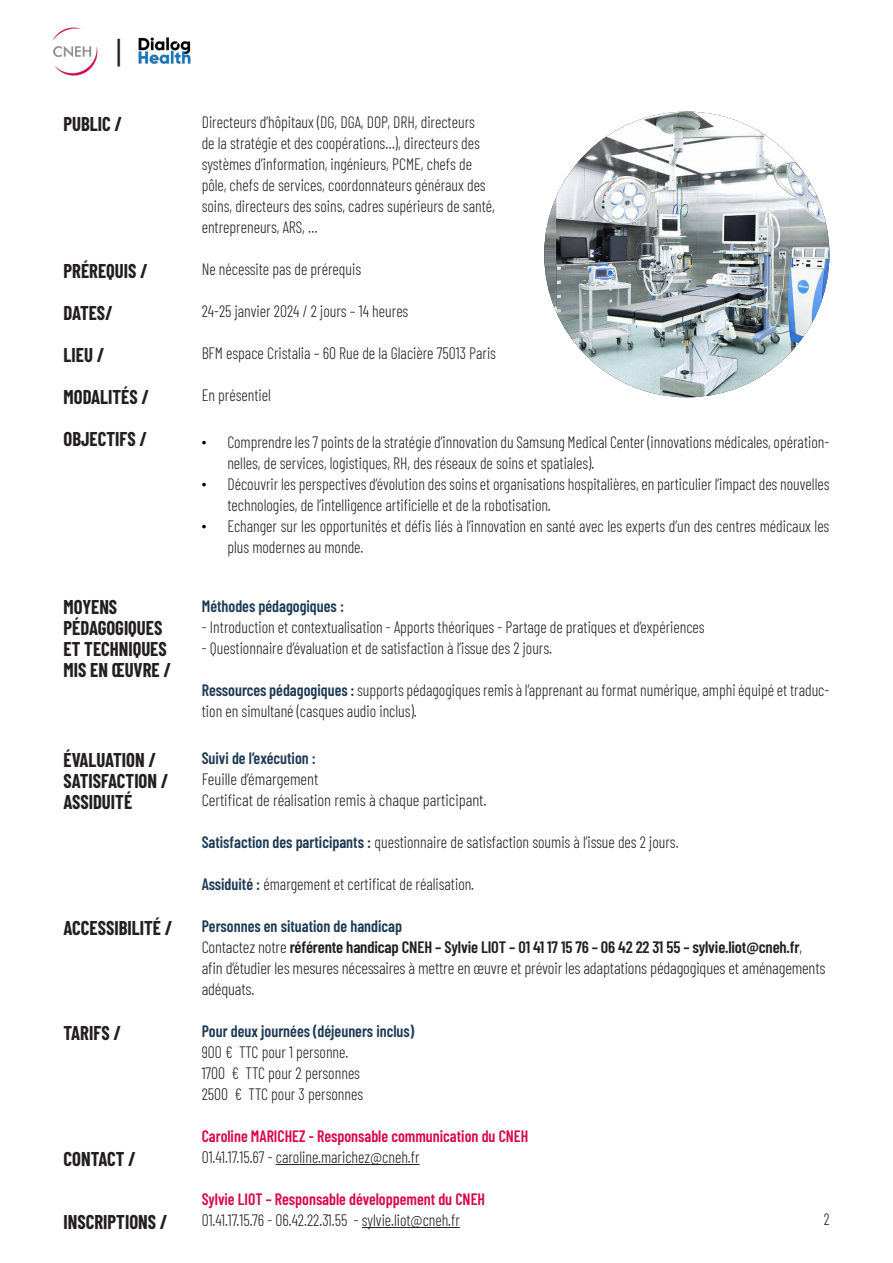
<style>
.page{position:relative;width:893px;height:1263px;background:#fff}
.page>*{position:absolute;margin:0;border:0;box-sizing:border-box;transform-origin:0 0}
.t1{font:33px "Barlow Condensed";color:#231f20}
.t2{font:700 19.5px/21px "Barlow Condensed";color:#231f20;scale:.96 1}
.t3{font:300 16.5px/21px "Barlow Condensed";color:#231f20;scale:.96 1}
.t4{font:300 16.5px/21px "Barlow Condensed";color:#231f20}
.t5{font:600 16.5px "Barlow Condensed";color:#1d3a54;scale:.96 1}
.t6{font:600 16.5px "Barlow Condensed";color:#d9074d;scale:.96 1}
.t7{font:300 16.5px "Barlow Condensed";color:#000;scale:.96 1}
.t8{font:300 16.5px "Barlow Condensed";color:#231f20;scale:.9 1}
.s1{font-weight:600;color:#1d3a54}
.s2{font-weight:600}
</style>
<div class="page">
<img style="left:52px;top:27px;width:46px;height:49px">
<img style="left:138px;top:37px;width:53px;height:27px">
<img style="left:544px;top:112px;width:285px;height:285px;border-radius:143px">
<hr style="left:276px;top:1164px;width:144px;height:1px;background:#231f20">
<hr style="left:362px;top:1227px;width:98px;height:1px;background:#231f20">
<h1 class="t1" style="left:116px;top:29px;width:6px">|</h1>
<p class="t2" style="left:64px;top:113px;width:63px">PUBLIC /</p>
<p class="t2" style="left:64px;top:260px;width:89px">PRÉREQUIS /</p>
<p class="t2" style="left:64px;top:302px;width:53px">DATES/</p>
<p class="t2" style="left:64px;top:344px;width:44px">LIEU /</p>
<p class="t2" style="left:64px;top:386px;width:91px">MODALITÉS /</p>
<p class="t2" style="left:64px;top:428px;width:89px">OBJECTIFS /</p>
<p class="t2" style="left:64px;top:596px;width:57px">MOYENS</p>
<p class="t2" style="left:64px;top:617px;width:104px">PÉDAGOGIQUES</p>
<p class="t2" style="left:64px;top:638px;width:114px">ET TECHNIQUES<br>MIS EN ŒUVRE /</p>
<p class="t2" style="left:64px;top:749px;width:111px">ÉVALUATION /<br>SATISFACTION /</p>
<p class="t2" style="left:64px;top:791px;width:73px">ASSIDUITÉ</p>
<p class="t2" style="left:64px;top:917px;width:115px">ACCESSIBILITÉ /</p>
<p class="t2" style="left:64px;top:1022px;width:61px">TARIFS /</p>
<p class="t2" style="left:64px;top:1148px;width:77px">CONTACT /</p>
<p class="t2" style="left:64px;top:1211px;width:110px">INSCRIPTIONS /</p>
<p class="t3" style="left:202px;top:111px;width:307px">Directeurs d’hôpitaux (DG, DGA, DOP, DRH, directeurs<br>de la stratégie et des coopérations…), directeurs des systèmes d’information, ingénieurs, PCME, chefs de pôle, chefs de services, coordonnateurs généraux des soins, directeurs des soins, cadres supérieurs de santé, entrepreneurs, ARS, …</p>
<p class="t3" style="left:202px;top:258px;width:168px">Ne nécessite pas de prérequis</p>
<p class="t3" style="left:202px;top:300px;width:217px">24-25 janvier 2024 / 2 jours – 14 heures</p>
<p class="t3" style="left:202px;top:342px;width:308px">BFM espace Cristalia – 60 Rue de la Glacière 75013 Paris</p>
<p class="t3" style="left:202px;top:384px;width:74px">En présentiel</p>
<p class="t7" style="left:202px;top:429px;width:6px">•</p>
<p class="t7" style="left:202px;top:471px;width:6px">•</p>
<p class="t7" style="left:202px;top:513px;width:6px">•</p>
<p class="t3" style="left:227px;top:431px;width:629px">Comprendre les 7 points de la stratégie d’innovation du Samsung Medical Center (innovations médicales, opération&shy;nelles, de services, logistiques, RH, des réseaux de soins et spatiales).</p>
<p class="t3" style="left:227px;top:473px;width:629px">Découvrir les perspectives d’évolution des soins et organisations hospitalières, en particulier l’impact des nouvelles technologies, de l’intelligence artificielle et de la robotisation.</p>
<p class="t3" style="left:227px;top:515px;width:629px">Echanger sur les opportunités et défis liés à l’innovation en santé avec les experts d’un des centres médicaux les plus modernes au monde.</p>
<p class="t5" style="left:202px;top:594px;width:150px">Méthodes pédagogiques :</p>
<p class="t3" style="left:202px;top:615px;width:525px">- Introduction et contextualisation - Apports théoriques - Partage de pratiques et d’expériences</p>
<p class="t3" style="left:202px;top:636px;width:366px">- Questionnaire d’évaluation et de satisfaction à l’issue des 2 jours.</p>
<p class="t3" style="left:202px;top:678px;width:655px"><span class="s1">Ressources pédagogiques :</span> supports pédagogiques remis à l’apprenant au format numérique, amphi équipé et traduc&shy;tion en simultané (casques audio inclus).</p>
<p class="t5" style="left:202px;top:746px;width:121px">Suivi de l’exécution :</p>
<p class="t4" style="left:202px;top:768px;width:118px">Feuille d’émargement</p>
<p class="t4" style="left:202px;top:789px;width:286px">Certificat de réalisation remis à chaque participant.</p>
<p class="t3" style="left:202px;top:831px;width:498px"><span class="s1">Satisfaction des participants :</span> questionnaire de satisfaction soumis à l’issue des 2 jours.</p>
<p class="t3" style="left:202px;top:873px;width:285px"><span class="s1">Assiduité :</span> émargement et certificat de réalisation.</p>
<p class="t5" style="left:202px;top:914px;width:210px">Personnes en situation de handicap</p>
<p class="t4" style="left:202px;top:936px;width:625px">Contactez notre <span class="s2">référente handicap CNEH – Sylvie LIOT – 01 41 17 15 76 – 06 42 22 31 55 – sylvie.liot@cneh.fr</span>, afin d’étudier les mesures nécessaires à mettre en œuvre et prévoir les adaptations pédagogiques et aménagements adéquats.</p>
<p class="t5" style="left:202px;top:1019px;width:223px">Pour deux journées (déjeuners inclus)</p>
<p class="t3" style="left:202px;top:1041px;width:154px">900 € TTC pour 1 personne.</p>
<p class="t3" style="left:202px;top:1062px;width:166px">1700 € TTC pour 2 personnes</p>
<p class="t3" style="left:202px;top:1083px;width:170px">2500 € TTC pour 3 personnes</p>
<p class="t6" style="left:202px;top:1124px;width:342px">Caroline MARICHEZ - Responsable communication du CNEH</p>
<p class="t3" style="left:202px;top:1146px;width:228px">01.41.17.15.67 - caroline.marichez@cneh.fr</p>
<p class="t6" style="left:202px;top:1187px;width:297px">Sylvie LIOT – Responsable développement du CNEH</p>
<p class="t3" style="left:202px;top:1209px;width:270px">01.41.17.15.76 - 06.42.22.31.55 - sylvie.liot@cneh.fr</p>
<p class="t8" style="left:824px;top:1208px;width:8px">2</p>
</div>
